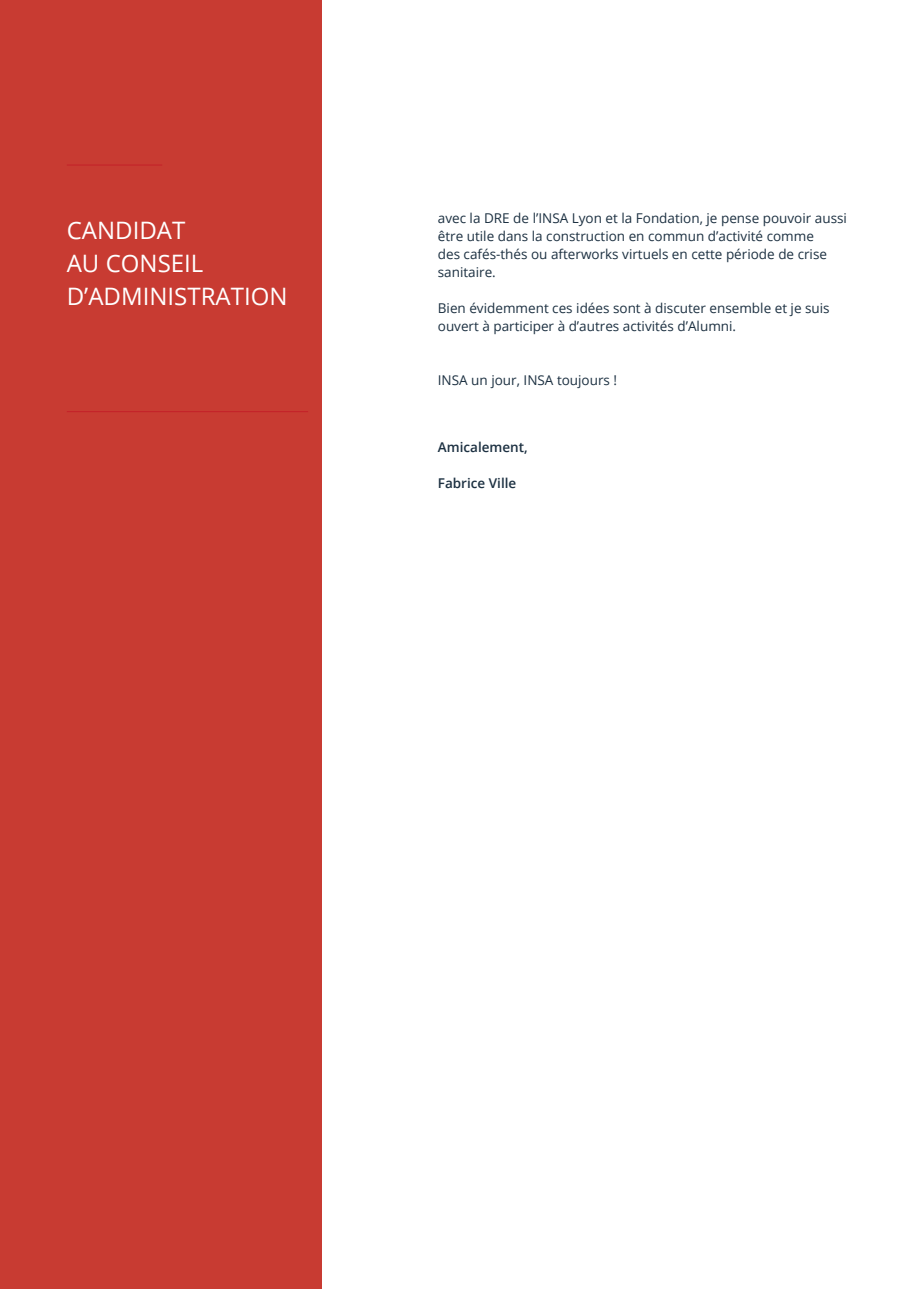
<style>
.page{position:relative;width:919px;height:1289px;background:#fff}
.page>*{position:absolute;margin:0;border:0;box-sizing:border-box;transform-origin:0 0}
.En-tête_de_barre_lat{font:24px/33px "Open Sans";color:#fff}
.Texte_de_corps_de_pa{font:13.5px/18px "Open Sans";color:#1d3142}
.Texte_de_deuxième_se{font:600 13.5px "Open Sans";color:#1d3142}
</style>
<div class="page">
<div style="left:0;top:0;width:321px;height:1288px;background:#c83b32"></div>
<hr style="left:67px;top:165px;width:95px;height:1px;background:#c42028">
<hr style="left:67px;top:411px;width:241px;height:1px;background:#c42028">
<p class="En-tête_de_barre_lat" style="left:67px;top:213px;width:120px">CANDIDAT</p>
<p class="En-tête_de_barre_lat" style="left:67px;top:246px;width:222px">AU CONSEIL<br>D’ADMINISTRATION</p>
<p class="Texte_de_corps_de_pa" style="left:438px;top:208px;width:410px">avec la DRE de l’INSA Lyon et la Fondation, je pense pouvoir aussi être utile dans la construction en commun d’activité comme<br>des cafés-thés ou afterworks virtuels en cette période de crise sanitaire.</p>
<p class="Texte_de_corps_de_pa" style="left:438px;top:298px;width:393px">Bien évidemment ces idées sont à discuter ensemble et je suis ouvert à participer à d’autres activités d’Alumni.</p>
<p class="Texte_de_corps_de_pa" style="left:438px;top:370px;width:181px">INSA un jour, INSA toujours !</p>
<p class="Texte_de_deuxième_se" style="left:438px;top:438px;width:91px">Amicalement,</p>
<p class="Texte_de_deuxième_se" style="left:438px;top:474px;width:80px">Fabrice Ville</p>
</div>
